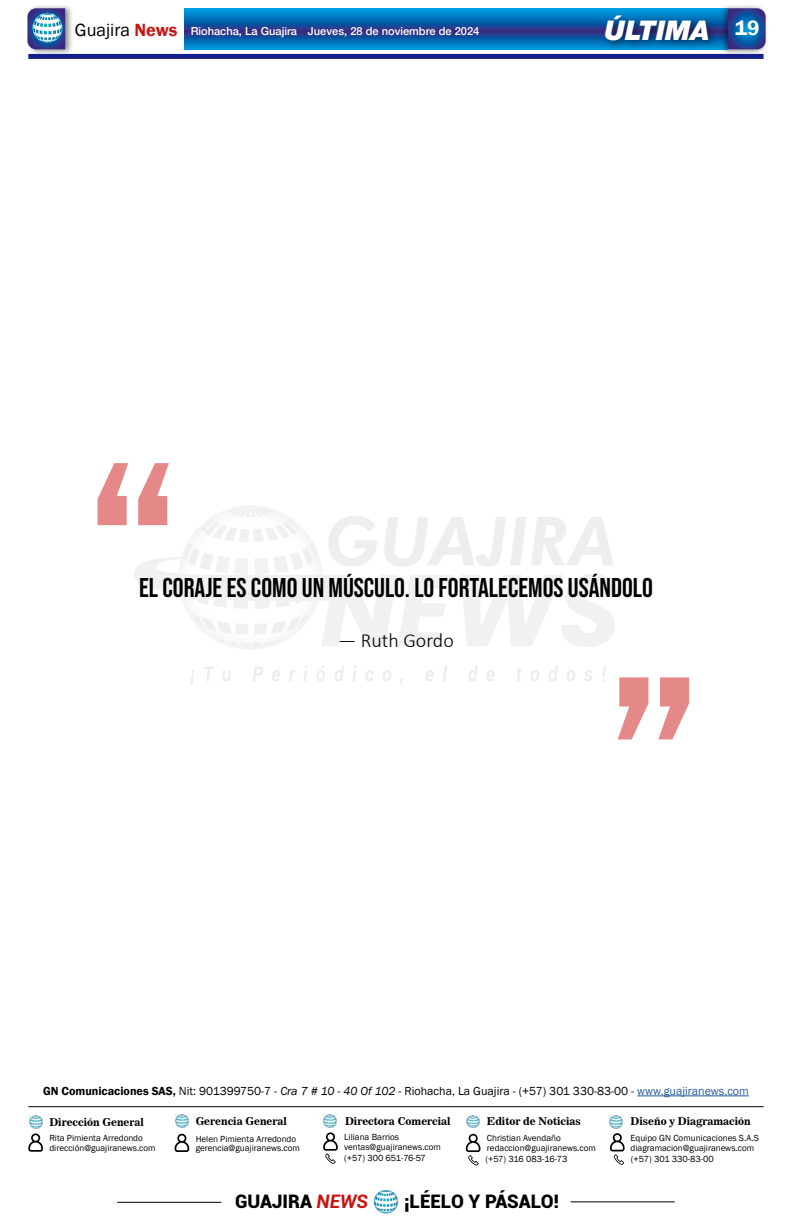
<style>
.page{position:relative;width:792px;height:1224px;background:#fff}
.page>*{position:absolute;margin:0;border:0;box-sizing:border-box;transform-origin:0 0}
.t1{font:274.7px "Bebas Neue";color:#c91311}
.t2{font:27px "Bebas Neue";color:#000}
.t3{font:italic 900 27px "Helvetica Neue";color:#fff}
.t4{font:300 20px "Calibri";color:#000}
.t5{font:900 18.7px "Roboto";color:#000}
.t6{font:18.2px "Franklin Gothic";color:#000}
.t7{font:12px "Franklin Gothic";color:#000}
.t8{font:500 11.1px "Helvetica 65";color:#fff}
.t9{font:10.6px "News 706 BT Bold C";color:#000}
.t10{font:9.1px/9.8px "Franklin Gothic";color:#000}
.t11{font:9.1px "Franklin Gothic";letter-spacing:-.035em;color:#000}
.t12{font:9.1px "Franklin Gothic";letter-spacing:-.045em;color:#000}
.s1{font-weight:600;color:#c91311}
.s2{font-weight:600}
.s3{font-style:italic}
.s4{color:#275b9b}
.s5{font-weight:700;font-style:italic;color:#c91311}
</style>
<div class="page">
<hr style="left:117px;top:1202px;width:104px;height:1px;background:#000">
<hr style="left:571px;top:1201px;width:104px;height:1px;background:#000">
<img style="left:374px;top:1190px;width:24px;height:24px">
<svg style="left:28px;top:1115px;width:15px;height:37px"></svg>
<svg style="left:175px;top:1134px;width:14px;height:18px"></svg>
<svg style="left:175px;top:1115px;width:13px;height:13px"></svg>
<svg style="left:466px;top:1134px;width:14px;height:31px"></svg>
<svg style="left:467px;top:1115px;width:13px;height:13px"></svg>
<svg style="left:323px;top:1115px;width:15px;height:49px"></svg>
<hr style="left:28px;top:1106px;width:736px;height:1px;background:#000">
<hr style="left:637px;top:1096px;width:112px;height:1px;background:#275b9b">
<svg style="left:610px;top:1115px;width:15px;height:50px"></svg>
<svg style="left:185px;top:8px;width:535px;height:41px;background:#0b68b2"></svg>
<div style="left:25px;top:3px;width:49px;height:52px;background:#000;opacity:.45"></div>
<svg style="left:27px;top:8px;width:38px;height:41px"></svg>
<div style="left:720px;top:3px;width:48px;height:52px;background:#000;opacity:.45"></div>
<svg style="left:728px;top:8px;width:38px;height:41px;background:#1d57a2"></svg>
<img style="left:31px;top:11px;width:32px;height:32px">
<div style="left:28px;top:54px;width:736px;height:5px;background:#121f88"></div>
<div style="left:601px;top:11px;width:117px;height:40px;background:#000;opacity:.45"></div>
<h3 class="t6" style="left:75px;top:19px;width:104px">Guajira <span class="s1">News</span></h3>
<p class="t8" style="left:191px;top:25px;width:290px">Riohacha, La Guajira Jueves, 28 de noviembre de 2024</p>
<h2 class="t3" style="left:605px;top:14px;width:157px">ÚLTIMA <sup>19</sup></h2>
<h1 class="t1" style="left:86px;top:405px;width:94px">“</h1>
<h2 class="t2" style="left:139px;top:573px;width:515px">EL CORAJE ES COMO UN MÚSCULO. LO FORTALECEMOS USÁNDOLO</h2>
<h3 class="t4" style="left:338px;top:628px;width:117px">— Ruth Gordo</h3>
<h1 class="t1" style="left:700px;top:798px;width:94px;rotate:-180deg">“</h1>
<h3 class="t7" style="left:43px;top:1084px;width:707px"><span class="s2">GN Comunicaciones SAS,</span> Nit: 901399750-7 - <span class="s3">Cra 7 # 10 - 40 Of 102 -</span> Riohacha, La Guajira - (+57) 301 330-83-00 - <span class="s4">www.guajiranews.com</span></h3>
<p class="t9" style="left:49px;top:1116px;width:96px">Dirección General</p>
<p class="t10" style="left:49px;top:1133px;width:108px">Rita Pimienta Arredondo dirección@guajiranews.com</p>
<p class="t9" style="left:196px;top:1115px;width:93px">Gerencia General</p>
<p class="t10" style="left:196px;top:1134px;width:106px;line-height:9.4px">Helen Pimienta Arredondo gerencia@guajiranews.com</p>
<p class="t9" style="left:345px;top:1115px;width:107px">Directora Comercial</p>
<p class="t10" style="left:344px;top:1132px;width:98px">Liliana Barrios ventas@guajiranews.com</p>
<p class="t12" style="left:344px;top:1152px;width:83px">(+57) 300 651-76-57</p>
<p class="t9" style="left:487px;top:1115px;width:95px">Editor de Noticias</p>
<p class="t10" style="left:487px;top:1133px;width:111px;line-height:10.1px">Christian Avendaño redaccion@guajiranews.com</p>
<p class="t11" style="left:485px;top:1154px;width:84px">(+57) 316 083-16-73</p>
<h3 class="t5" style="left:235px;top:1189px;width:134px">GUAJIRA <span class="s5">NEWS</span></h3>
<h3 class="t5" style="left:404px;top:1189px;width:157px">¡LÉELO Y PÁSALO!</h3>
<p class="t9" style="left:631px;top:1115px;width:122px">Diseño y Diagramación</p>
<p class="t10" style="left:631px;top:1133px;width:130px">Equipo GN Comunicaciones S.A.S diagramacion@guajiranews.com</p>
<p class="t10" style="left:631px;top:1155px;width:84px">(+57) 301 330-83-00</p>
</div>
